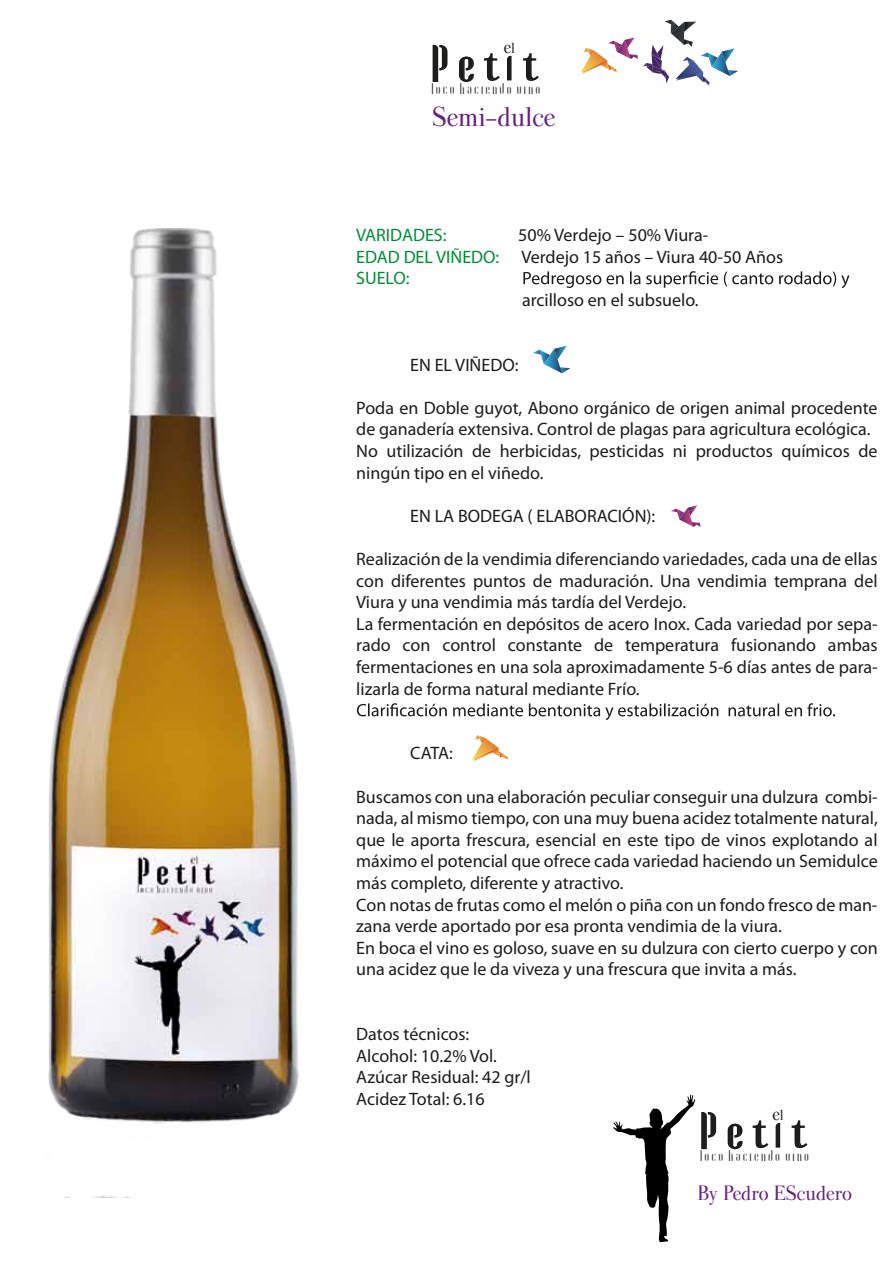
<style>
.page{position:relative;width:893px;height:1263px;background:#fff}
.page>*{position:absolute;margin:0;border:0;box-sizing:border-box;transform-origin:0 0}
.t1{font:700 40.5px "Coco";color:#1c1c1b;scale:1.07 1}
.t2{font:24px "Valentina";color:#662383}
.t3{font:18px/21.6px "Myriad Pro";color:#1c1c1b}
.t4{font:18px "Valentina";color:#662383}
.t5{font:18px "Myriad Pro";color:#008d36}
.t6{font:16.05px "Valentina";color:#1c1c1b;scale:.96 1}
.t7{font:12.9px "Coco";color:#1c1c1b;scale:.96 1}
.s1{font-size:12.9px}
.s2{font-family:"Valentina";font-weight:400}
.s3{color:#008d36}
</style>
<div class="page">
<svg style="left:671px;top:505px;width:30px;height:22px"></svg>
<svg style="left:550px;top:346px;width:20px;height:27px"></svg>
<svg style="left:581px;top:20px;width:157px;height:66px"></svg>
<svg style="left:523px;top:53px;width:14px;height:12px"></svg>
<svg style="left:432px;top:44px;width:16px;height:21px"></svg>
<svg style="left:459px;top:56px;width:15px;height:9px"></svg>
<svg style="left:484px;top:53px;width:28px;height:12px"></svg>
<svg style="left:752px;top:1120px;width:17px;height:29px"></svg>
<svg style="left:791px;top:1120px;width:17px;height:29px"></svg>
<svg style="left:613px;top:1094px;width:104px;height:148px"></svg>
<svg style="left:727px;top:1123px;width:16px;height:27px"></svg>
<svg style="left:775px;top:1123px;width:6px;height:25px"></svg>
<svg style="left:551px;top:271px;width:298px;height:17px"></svg>
<svg style="left:550px;top:703px;width:285px;height:17px"></svg>
<img style="left:48px;top:65px;width:502px;height:1132px">
<p class="t6" style="left:504px;top:36px;width:13px">e<span class="s1">l</span></p>
<h1 class="t1" style="left:433px;top:37px;width:99px">P e<span class="s2">t t</span></h1>
<p class="t7" style="left:432px;top:80px;width:114px">l o c o h a c i e n d o v i n o</p>
<h2 class="t2" style="left:432px;top:100px;width:125px">Semi-dulce</h2>
<p class="t3" style="left:356px;top:224px;width:429px;text-indent:162px">50% Verdejo – 50% Viura-<br><span class="s3">EDAD DEL VIÑEDO:</span> Verdejo 15 años – Viura 40-50 Años<br><span class="s3">SUELO:</span></p>
<p class="t3" style="left:522px;top:289px;width:178px">arcilloso en el subsuelo.</p>
<p class="t5" style="left:356px;top:224px;width:92px">VARIDADES:</p>
<p class="t3" style="left:410px;top:353px;width:110px">EN EL VIÑEDO:</p>
<p class="t3" style="left:356px;top:397px;width:523px">Poda en Doble guyot, Abono orgánico de origen animal procedente de ganadería extensiva. Control de plagas para agricultura ecológica.<br>No utilización de herbicidas, pesticidas ni productos químicos de ningún tipo en el viñedo.</p>
<p class="t3" style="left:410px;top:505px;width:247px">EN LA BODEGA ( ELABORACIÓN):</p>
<p class="t3" style="left:356px;top:548px;width:523px">Realización de la vendimia diferenciando variedades, cada una de ellas con diferentes puntos de maduración. Una vendimia temprana del Viura y una vendimia más tardía del Verdejo.<br>La fermentación en depósitos de acero Inox. Cada variedad por sepa&shy;rado con control constante de temperatura fusionando ambas fermentaciones en una sola aproximadamente 5-6 días antes de para&shy;lizarla de forma natural mediante Frío.</p>
<p class="t3" style="left:410px;top:742px;width:44px">CATA:</p>
<p class="t3" style="left:356px;top:785px;width:523px">Buscamos con una elaboración peculiar conseguir una dulzura combi&shy;nada, al mismo tiempo, con una muy buena acidez totalmente natural, que le aporta frescura, esencial en este tipo de vinos explotando al máximo el potencial que ofrece cada variedad haciendo un Semidulce más completo, diferente y atractivo.<br>Con notas de frutas como el melón o piña con un fondo fresco de man&shy;zana verde aportado por esa pronta vendimia de la viura.<br>En boca el vino es goloso, suave en su dulzura con cierto cuerpo y con una acidez que le da viveza y una frescura que invita a más.</p>
<p class="t3" style="left:356px;top:1023px;width:176px">Datos técnicos:<br>Alcohol: 10.2% Vol.<br>Azúcar Residual: 42 gr/l<br>Acidez Total: 6.16</p>
<p class="t6" style="left:772px;top:1103px;width:13px">e<span class="s1">l</span></p>
<h1 class="t1" style="left:702px;top:1104px;width:99px">P e<span class="s2">t t</span></h1>
<p class="t7" style="left:701px;top:1147px;width:114px">l o c o h a c i e n d o v i n o</p>
<p class="t4" style="left:698px;top:1181px;width:156px">By Pedro EScudero</p>
</div>
